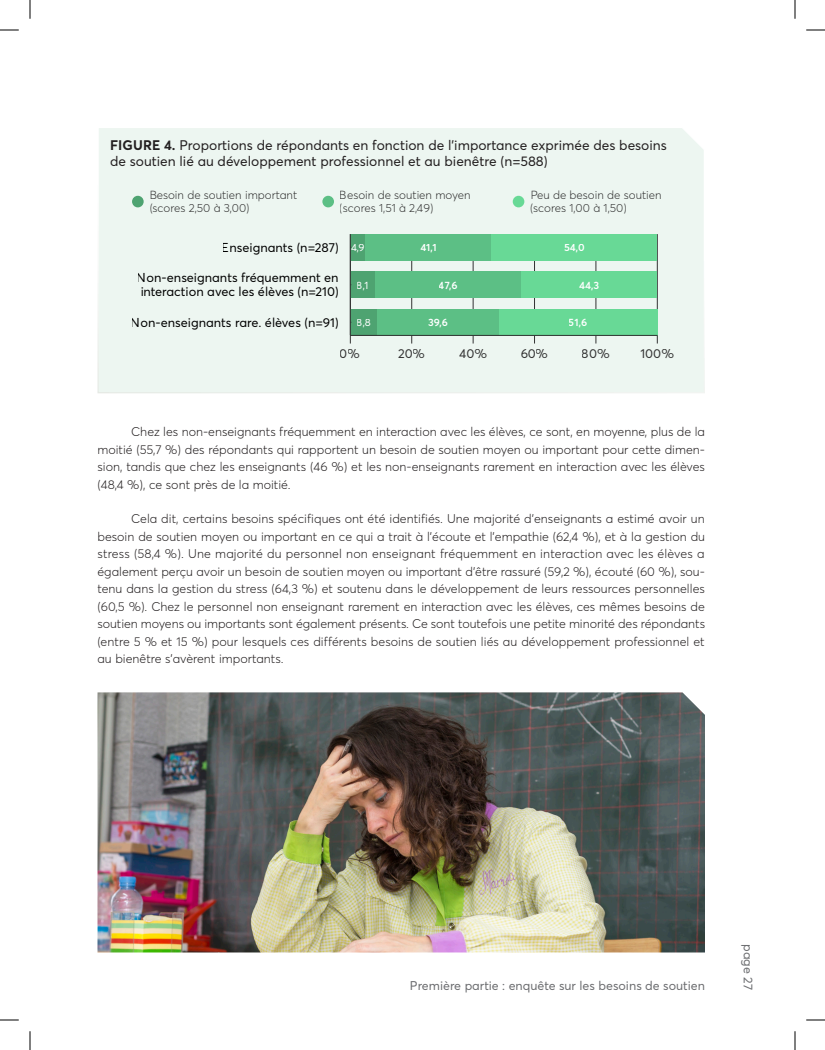
<style>
.page{position:relative;width:825px;height:1050px;background:#fff}
.page>*{position:absolute;margin:0;border:0;box-sizing:border-box;transform-origin:0 0}
.Légende_figure{font:13.75px/16.2px "Averta Std";color:#231f20}
.t1{font:12.75px/14px "Averta Std";color:#000}
.t2{font:12.75px "Averta Std";letter-spacing:-.005em;color:#333}
.Texte_régulier{font:300 12.5px/17.5px "Averta Std";color:#231f20;text-align:justify}
.t3{font:12.5px "Averta Std";color:#6c6d70}
.t4{font:300 11.62px/12.8px "Averta Std";color:#333}
.t5{font:600 10.5px "Averta Std";letter-spacing:-.015em;color:#fff}
.t6{font:10.5px "Averta Std";color:#fff}
.s1{font-weight:700}
</style>
<div class="page">
<svg style="left:97px;top:128px;width:608px;height:265px;background:#d6eee0"></svg>
<img style="left:98px;top:692px;width:607px;height:260px">
<svg style="left:0;top:29px;width:19px;height:2px"></svg>
<svg style="left:806px;top:29px;width:19px;height:2px"></svg>
<svg style="left:0;top:1019px;width:19px;height:2px"></svg>
<svg style="left:806px;top:1019px;width:19px;height:2px"></svg>
<svg style="left:29px;top:0;width:2px;height:19px"></svg>
<svg style="left:29px;top:1031px;width:2px;height:19px"></svg>
<svg style="left:794px;top:0;width:2px;height:19px"></svg>
<svg style="left:794px;top:1031px;width:2px;height:19px"></svg>
<p class="Légende_figure" style="left:110px;top:137px;width:559px"><span class="s1">FIGURE 4.</span> Proportions de répondants en fonction de l’importance exprimée des besoins de soutien lié au développement professionnel et au bienêtre (n=588)</p>
<p class="t4" style="left:149px;top:189px;width:149px">Besoin de soutien important (scores 2,50 à 3,00)</p>
<p class="t4" style="left:340px;top:189px;width:132px">Besoin de soutien moyen (scores 1,51 à 2,49)</p>
<p class="t4" style="left:530px;top:189px;width:133px">Peu de besoin de soutien (scores 1,00 à 1,50)</p>
<p class="t1" style="left:222px;top:240px;width:118px">Enseignants (n=287)</p>
<p class="t1" style="left:137px;top:271px;width:203px">Non-enseignants fréquemment en interaction avec les élèves (n=210)</p>
<p class="t1" style="left:131px;top:315px;width:209px">Non-enseignants rare. élèves (n=91)</p>
<p class="t6" style="left:351px;top:241px;width:15px">4,9</p>
<p class="t6" style="left:357px;top:279px;width:13px">8,1</p>
<p class="t6" style="left:357px;top:316px;width:16px">8,8</p>
<p class="t5" style="left:420px;top:241px;width:18px">41,1</p>
<p class="t5" style="left:439px;top:278px;width:21px">47,6</p>
<p class="t5" style="left:428px;top:316px;width:21px">39,6</p>
<p class="t5" style="left:564px;top:241px;width:22px">54,0</p>
<p class="t5" style="left:579px;top:278px;width:22px">44,3</p>
<p class="t5" style="left:569px;top:316px;width:20px">51,6</p>
<p class="t2" style="left:340px;top:346px;width:22px">0%</p>
<p class="t2" style="left:398px;top:346px;width:29px">20%</p>
<p class="t2" style="left:459px;top:346px;width:29px">40%</p>
<p class="t2" style="left:520px;top:346px;width:30px">60%</p>
<p class="t2" style="left:582px;top:346px;width:30px">80%</p>
<p class="t2" style="left:641px;top:346px;width:35px">100%</p>
<p class="Texte_régulier" style="left:98px;top:423px;width:609px;text-indent:34px">Chez les non-enseignants fréquemment en interaction avec les élèves, ce sont, en moyenne, plus de la moitié (55,7 %) des répondants qui rapportent un besoin de soutien moyen ou important pour cette dimen&shy;sion, tandis que chez les enseignants (46 %) et les non-enseignants rarement en interaction avec les élèves (48,4 %), ce sont près de la moitié.</p>
<p class="Texte_régulier" style="left:98px;top:510px;width:609px;text-indent:34px">Cela dit, certains besoins spécifiques ont été identifiés. Une majorité d’enseignants a estimé avoir un besoin de soutien moyen ou important en ce qui a trait à l’écoute et l’empathie (62,4 %), et à la gestion du stress (58,4 %). Une majorité du personnel non enseignant fréquemment en interaction avec les élèves a également perçu avoir un besoin de soutien moyen ou important d’être rassuré (59,2 %), écouté (60 %), sou&shy;tenu dans la gestion du stress (64,3 %) et soutenu dans le développement de leurs ressources personnelles (60,5 %). Chez le personnel non enseignant rarement en interaction avec les élèves, ces mêmes besoins de soutien moyens ou importants sont également présents. Ce sont toutefois une petite minorité des répondants (entre 5 % et 15 %) pour lesquels ces différents besoins de soutien liés au développement professionnel et au bienêtre s’avèrent importants.</p>
<p class="t3" style="left:410px;top:978px;width:297px">Première partie : enquête sur les besoins de soutien</p>
<p class="t3" style="left:756px;top:944px;width:47px;rotate:90deg">page 27</p>
</div>
